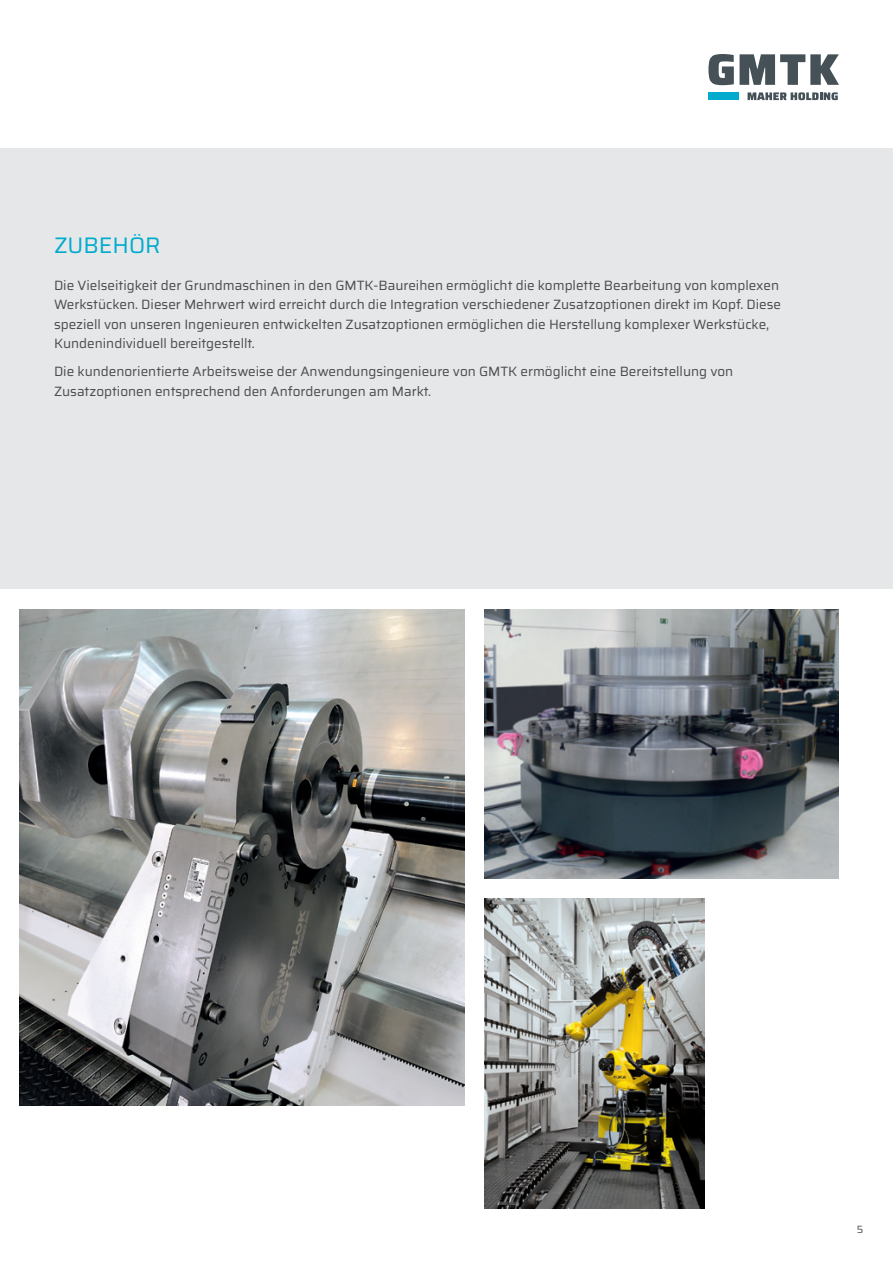
<style>
.page{position:relative;width:893px;height:1263px;background:#fff}
.page>*{position:absolute;margin:0;border:0;box-sizing:border-box;transform-origin:0 0}
.t1{font:22.5px "Saira";color:#00abcd}
.t2{font:13.5px/19.5px "Saira";color:#4b4c4d}
.t3{font:10.5px "Saira";color:#4b4c4d}
</style>
<div class="page">
<div style="left:0;top:149px;width:893px;height:440px;background:#e6e7e9"></div>
<svg style="left:708px;top:54px;width:26px;height:31px"></svg>
<svg style="left:740px;top:54px;width:99px;height:31px"></svg>
<div style="left:708px;top:92px;width:30px;height:8px;background:#00abcd"></div>
<svg style="left:747px;top:92px;width:91px;height:8px"></svg>
<img style="left:484px;top:898px;width:221px;height:311px">
<img style="left:20px;top:609px;width:444px;height:496px">
<img style="left:484px;top:609px;width:355px;height:269px">
<h1 class="t1" style="left:54px;top:228px;width:108px">ZUBEHÖR</h1>
<p class="t2" style="left:54px;top:275px;width:729px">Die Vielseitigkeit der Grundmaschinen in den GMTK-Baureihen ermöglicht die komplette Bearbeitung von komplexen Werkstücken. Dieser Mehrwert wird erreicht durch die Integration verschiedener Zusatzoptionen direkt im Kopf. Diese speziell von unseren Ingenieuren entwickelten Zusatzoptionen ermöglichen die Herstellung komplexer Werkstücke, Kundenindividuell bereitgestellt.</p>
<p class="t2" style="left:54px;top:362px;width:681px">Die kundenorientierte Arbeitsweise der Anwendungsingenieure von GMTK ermöglicht eine Bereitstellung von<br>Zusatzoptionen entsprechend den Anforderungen am Markt.</p>
<p class="t3" style="left:857px;top:1222px;width:8px">5</p>
</div>
